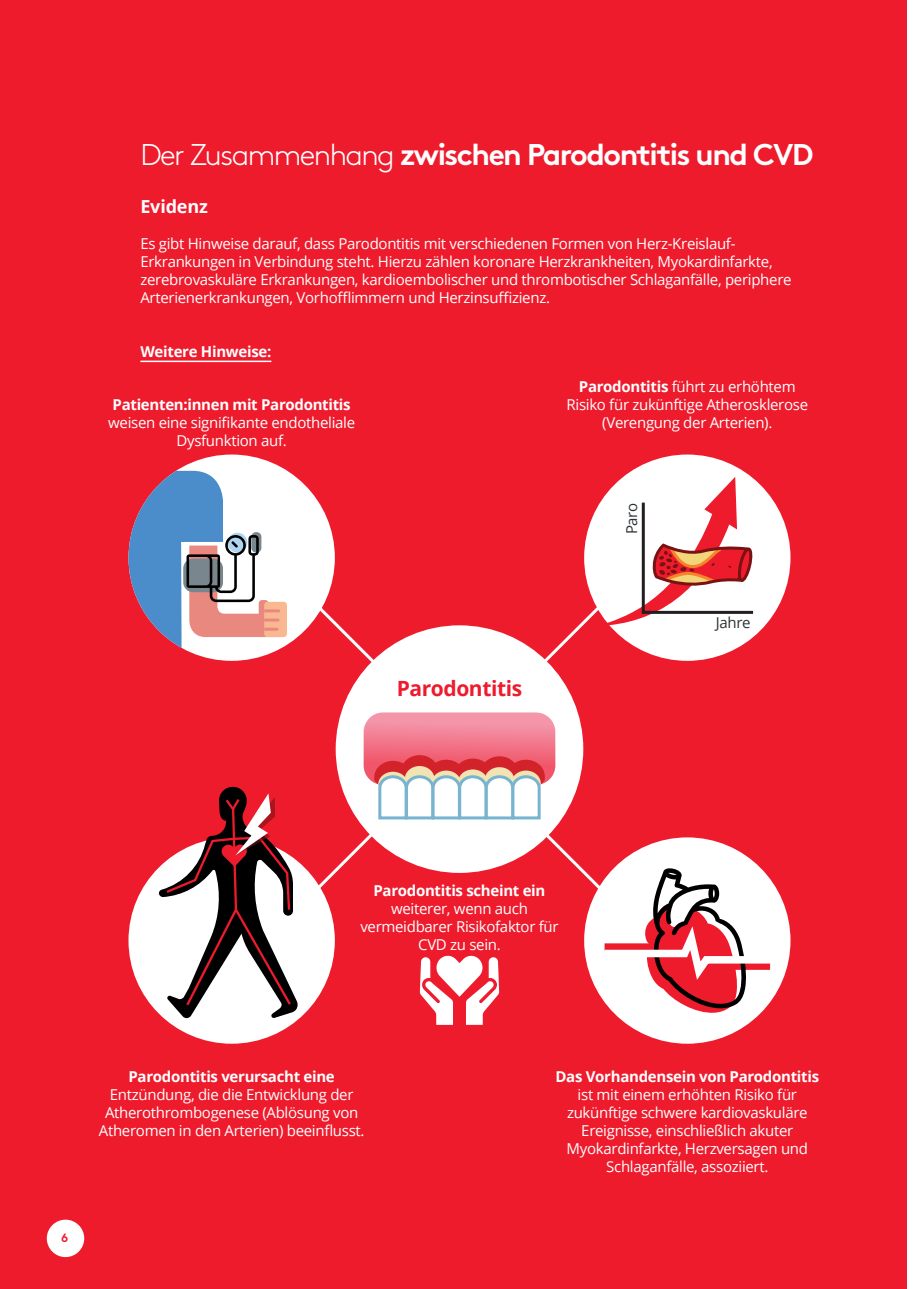
<style>
.page{position:relative;width:919px;height:1289px;background:#fff}
.page>*{position:absolute;margin:0;border:0;box-sizing:border-box;transform-origin:0 0}
.t1{font:700 30px "Brown";letter-spacing:-.05em;color:#fff}
.t2{font:700 21px "Open Sans";letter-spacing:-.02em;color:#ee1b2d}
.t3{font:700 18px "Open Sans";letter-spacing:-.01em;color:#fff}
.t4{font:15px/18px "Open Sans";letter-spacing:-.02em;color:#fff;text-align:center}
.t5{font:700 15px "Open Sans";letter-spacing:-.02em;color:#fff}
.t6{font:15px "Open Sans";letter-spacing:-.02em;color:#2c3235}
.t7{font:700 12px "Brown";color:#ee1b2d}
.s1{font-weight:300}
.s2{font-weight:700}
</style>
<div class="page">
<div style="left:0;top:0;width:906px;height:1288px;background:#ee1b2d"></div>
<hr style="left:140px;top:360px;width:131px;height:2px;background:#fff">
<svg style="left:279px;top:518px;width:398px;height:459px"></svg>
<div style="left:128px;top:454px;width:207px;height:207px;background:#fff;border-radius:50%"></div>
<div style="left:264px;top:602px;width:23px;height:35px;background:#fab891;border-radius:3px"></div>
<svg style="left:128px;top:471px;width:151px;height:190px"></svg>
<div style="left:584px;top:454px;width:206px;height:207px;background:#fff;border-radius:50%"></div>
<div style="left:128px;top:837px;width:207px;height:206px;background:#fff;border-radius:50%"></div>
<div style="left:584px;top:837px;width:206px;height:206px;background:#fff;border-radius:50%"></div>
<div style="left:335px;top:625px;width:248px;height:247px;background:#fff;border-radius:50%"></div>
<div style="left:363px;top:712px;width:192px;height:72px;background:linear-gradient(to bottom,#f49db2,#ef475a);border-radius:19px"></div>
<svg style="left:370px;top:749px;width:178px;height:71px"></svg>
<svg style="left:598px;top:477px;width:158px;height:149px"></svg>
<svg style="left:597px;top:868px;width:180px;height:146px"></svg>
<svg style="left:159px;top:786px;width:138px;height:232px"></svg>
<svg style="left:417px;top:954px;width:84px;height:71px"></svg>
<div style="left:47px;top:1219px;width:37px;height:37px;background:#fff;border-radius:50%"></div>
<p class="t1" style="left:140px;top:130px;width:674px"><span class="s1">Der Zusammenhang</span> zwischen Parodontitis und CVD</p>
<p class="t3" style="left:140px;top:193px;width:69px">Evidenz</p>
<p class="t4" style="left:140px;top:234px;width:652px;text-align:left">Es gibt Hinweise darauf, dass Parodontitis mit verschiedenen Formen von Herz-Kreislauf-Erkrankungen in Verbindung steht. Hierzu zählen koronare Herzkrankheiten, Myokardinfarkte, zerebrovaskuläre Erkrankungen, kardioembolischer und thrombotischer Schlaganfälle, periphere Arterienerkrankungen, Vorhofflimmern und Herzinsuffizienz.</p>
<p class="t5" style="left:140px;top:341px;width:132px">Weitere Hinweise:</p>
<p class="t5" style="left:113px;top:394px;width:239px">Patienten:innen mit Parodontitis</p>
<p class="t4" style="left:108px;top:413px;width:248px">weisen eine signifikante endotheliale<br>Dysfunktion auf.</p>
<p class="t2" style="left:397px;top:673px;width:127px">Parodontitis</p>
<p class="t4" style="left:566px;top:377px;width:243px"><span class="s2">Parodontitis</span> führt zu erhöhtem<br>Risiko für zukünftige Atherosklerose (Verengung der Arterien).</p>
<p class="t6" style="left:621px;top:534px;width:33px;rotate:-90deg">Paro</p>
<p class="t6" style="left:715px;top:612px;width:36px">Jahre</p>
<p class="t5" style="left:373px;top:879px;width:173px">Parodontitis scheint ein</p>
<p class="t4" style="left:360px;top:898px;width:200px">weiterer, wenn auch vermeidbarer Risikofaktor für<br>CVD zu sein.</p>
<p class="t7" style="left:61px;top:1227px;width:9px">6</p>
<p class="t4" style="left:99px;top:1066px;width:267px"><span class="s2">Parodontitis verursacht eine </span>Entzündung, die die Entwicklung der Atherothrombogenese (Ablösung von Atheromen in den Arterien) beeinflusst.</p>
<p class="t4" style="left:555px;top:1066px;width:265px"><span class="s2">Das Vorhandensein von Parodontitis </span>ist mit einem erhöhten Risiko für zukünftige schwere kardiovaskuläre Ereignisse, einschließlich akuter Myokardinfarkte, Herzversagen und Schlaganfälle, assoziiert.</p>
</div>
